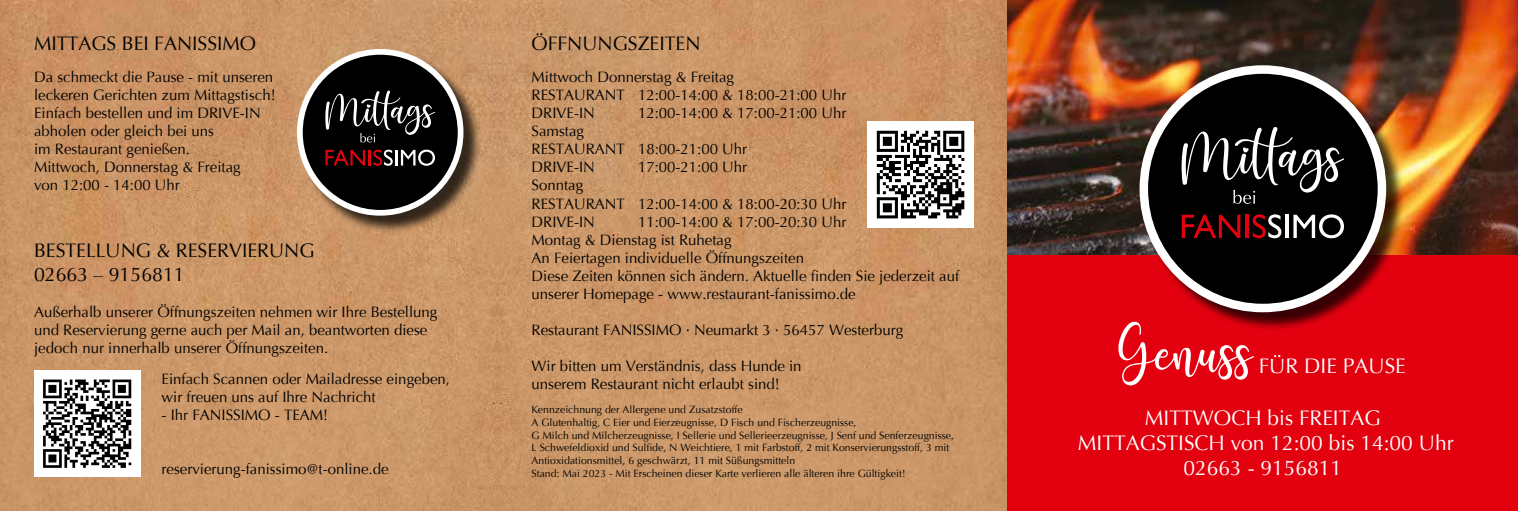
<style>
.page{position:relative;width:1518px;height:511px;background:#fff}
.page>*{position:absolute;margin:0;border:0;box-sizing:border-box;transform-origin:0 0}
.t1{font:72px "Santhin";color:#fff}
.t2{font:21px/25.2px "Optima";color:#fff;text-align:center}
.t3{font:19.5px/23.4px "Optima";color:#000}
.t4{font:15px/18px "Optima";color:#000}
.t5{font:10.5px/12.6px "Optima";color:#000}
</style>
<div class="page">
<img style="left:0;top:0;width:1008px;height:510px">
<img style="left:1008px;top:0;width:510px;height:255px">
<div style="left:1008px;top:255px;width:510px;height:255px;background:#e3000f"></div>
<div style="left:867px;top:121px;width:107px;height:106px;background:#fff"></div>
<svg style="left:876px;top:130px;width:89px;height:89px"></svg>
<svg style="left:877px;top:131px;width:87px;height:87px"></svg>
<div style="left:1142px;top:67px;width:263px;height:263px;background:#000;opacity:.75"></div>
<div style="left:1140px;top:65px;width:246px;height:247px;background:#fff;border-radius:50%"></div>
<div style="left:1148px;top:74px;width:230px;height:229px;background:#000;border-radius:50%"></div>
<svg style="left:1182px;top:214px;width:58px;height:24px"></svg>
<hr style="left:1245px;top:214px;width:4px;height:24px;background:#e3000f">
<svg style="left:1253px;top:214px;width:28px;height:24px"></svg>
<hr style="left:1285px;top:214px;width:3px;height:24px;background:#fff">
<svg style="left:1293px;top:214px;width:51px;height:24px"></svg>
<svg style="left:1181px;top:127px;width:163px;height:77px"></svg>
<div style="left:299px;top:51px;width:183px;height:183px;background:#000;opacity:.75"></div>
<div style="left:297px;top:49px;width:166px;height:166px;background:#fff;border-radius:50%"></div>
<div style="left:303px;top:55px;width:155px;height:155px;background:#000;border-radius:50%"></div>
<svg style="left:325px;top:150px;width:40px;height:15px"></svg>
<hr style="left:368px;top:150px;width:3px;height:15px;background:#e3000f">
<svg style="left:373px;top:149px;width:62px;height:16px"></svg>
<svg style="left:325px;top:90px;width:110px;height:52px"></svg>
<div style="left:34px;top:370px;width:106px;height:106px;background:#fff"></div>
<div style="left:40px;top:376px;width:94px;height:94px;background:linear-gradient(to right,#fff,#fff)"></div>
<svg style="left:43px;top:379px;width:88px;height:88px"></svg>
<h3 class="t3" style="left:34px;top:32px;width:29px">Mittags</h3>
<h3 class="t3" style="left:122px;top:32px;width:136px">bei FANISSIMO</h3>
<p class="t4" style="left:34px;top:68px;width:243px">Da schmeckt die Pause - mit unseren leckeren Gerichten zum Mittagstisch!<br>Einfach bestellen und im DRIVE-IN abholen oder gleich bei uns<br>im Restaurant genießen.<br>Mittwoch, Donnerstag &amp; Freitag<br>von 12:00 - 14:00 Uhr</p>
<h3 class="t3" style="left:34px;top:239px;width:167px;text-indent:122px">&amp; Reservierung<br>02663 – 9156811</h3>
<p class="t4" style="left:34px;top:302px;width:405px">Außerhalb unserer Öffnungszeiten nehmen wir Ihre Bestellung und Reservierung gerne auch per Mail an, beantworten diese jedoch nur innerhalb unserer Öffnungszeiten.</p>
<h3 class="t3" style="left:34px;top:239px;width:11px">Beste</h3>
<h3 class="t3" style="left:86px;top:239px;width:35px">llung</h3>
<p class="t4" style="left:162px;top:370px;width:290px">Einfach Scannen oder Mailadresse eingeben, wir freuen uns auf Ihre Nachricht</p>
<p class="t4" style="left:162px;top:406px;width:168px">- Ihr FANISSIMO - TEAM!</p>
<p class="t4" style="left:162px;top:460px;width:229px">reservierung-fanissimo@t-online.de</p>
<h3 class="t3" style="left:531px;top:32px;width:171px">ÖFFNUNGSZEITEN</h3>
<p class="t4" style="left:531px;top:68px;width:316px">Mittwoch Donnerstag &amp; Freitag<br>RESTAURANT 12:00-14:00 &amp; 18:00-21:00 Uhr<br>DRIVE-IN</p>
<p class="t4" style="left:638px;top:104px;width:210px">12:00-14:00 &amp; 17:00-21:00 Uhr</p>
<p class="t4" style="left:531px;top:122px;width:217px">Samstag<br>RESTAURANT 18:00-21:00 Uhr<br>DRIVE-IN</p>
<p class="t4" style="left:638px;top:158px;width:111px">17:00-21:00 Uhr</p>
<p class="t4" style="left:531px;top:176px;width:316px">Sonntag<br>RESTAURANT 12:00-14:00 &amp; 18:00-20:30 Uhr<br>DRIVE-IN</p>
<p class="t4" style="left:531px;top:212px;width:429px;text-indent:106px">11:00-14:00 &amp; 17:00-20:30 Uhr<br>Montag &amp; Dienstag ist Ruhetag<br>An Feiertagen individuelle Öffnungszeiten<br>Diese Zeiten können sich ändern. Aktuelle finden Sie jederzeit auf unserer Homepage - www.restaurant-fanissimo.de</p>
<p class="t4" style="left:531px;top:320px;width:373px">Restaurant FANISSIMO · Neumarkt 3 · 56457 Westerburg</p>
<p class="t4" style="left:531px;top:356px;width:272px">Wir bitten um Verständnis, dass Hunde in unserem Restaurant nicht erlaubt sind!</p>
<p class="t5" style="left:531px;top:403px;width:424px">Kennzeichnung der Allergene und Zusatzstoffe<br>A Glutenhaltig, C Eier und Eierzeugnisse, D Fisch und Fischerzeugnisse,<br>G Milch und Milcherzeugnisse, I Sellerie und Sellerieerzeugnisse, J Senf und Senferzeugnisse, L Schwefeldioxid und Sulfide, N Weichtiere, 1 mit Farbstoff, 2 mit Konservierungsstoff, 3 mit Antioxidationsmittel, 6 geschwärzt, 11 mit Süßungsmitteln<br>Stand: Mai 2023 - Mit Erscheinen dieser Karte verlieren alle älteren ihre Gültigkeit!</p>
<h1 class="t1" style="left:1120px;top:312px;width:134px">Genuss</h1>
<h2 class="t2" style="left:1259px;top:353px;width:57px">für die</h2>
<h2 class="t2" style="left:1343px;top:353px;width:26px">Pause</h2>
<h2 class="t2" style="left:1078px;top:405px;width:377px">MITTWOCH bis FREITAG<br>MITTAGSTISCH von 12:00 bis 14:00 Uhr<br>02663 - 9156811</h2>
</div>
